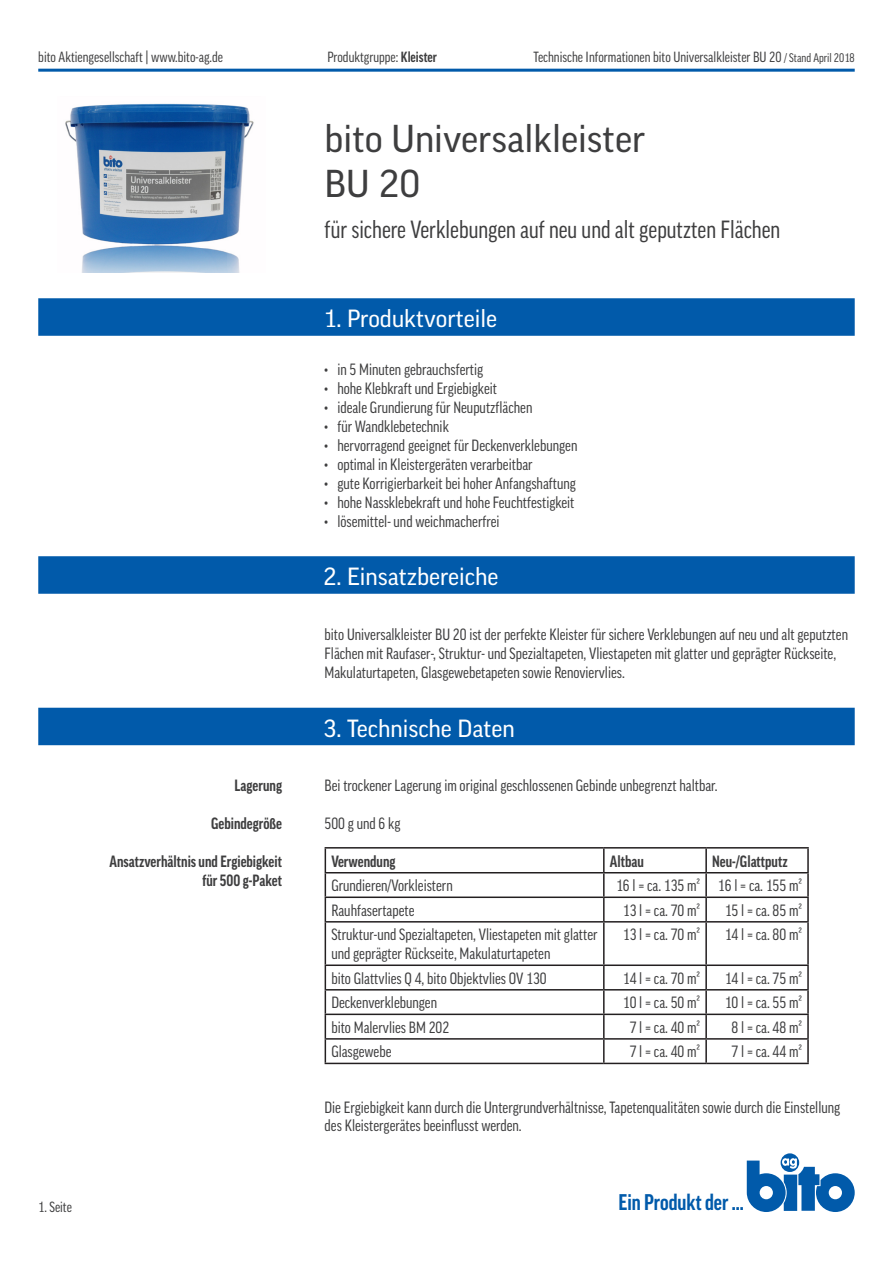
<style>
.page{position:relative;width:893px;height:1263px;background:#fff}
.page>*{position:absolute;margin:0;border:0;box-sizing:border-box;transform-origin:0 0}
.Headline{font:37.5px/45px "Good Pro";color:#3e3e3f}
.blauer_Balken{font:24px "Good Pro";color:#fff}
.Subline{font:condensed 24px "Good Pro";color:#3e3e3f}
.t1{font:700 condensed 21.9px "Good Pro";color:#015aaa}
.Inhalt{font:condensed 15.75px/18.9px "Good Pro";color:#3e3e3f}
.Auflistung{font:700 condensed 15.75px "Good Pro";color:#3e3e3f}
.Inhalt-2{font:700 condensed 15.75px "Good Pro";color:#3e3e3f}
.t2{font:condensed 14.25px "Good Pro";color:#3e3e3f}
.s1{font-weight:700}
.s2{font-size:12px}
</style>
<div class="page">
<hr style="left:38px;top:69px;width:817px;height:3px;background:#015aaa">
<svg style="left:781px;top:1153px;width:18px;height:19px"></svg>
<svg style="left:747px;top:1158px;width:108px;height:54px"></svg>
<div style="left:38px;top:556px;width:817px;height:38px;background:#015aaa"></div>
<div style="left:38px;top:708px;width:817px;height:37px;background:#015aaa"></div>
<div style="left:38px;top:298px;width:817px;height:38px;background:#015aaa"></div>
<hr style="left:325px;top:847px;width:279px;height:1px;background:#231f20">
<hr style="left:604px;top:847px;width:102px;height:1px;background:#231f20">
<hr style="left:603px;top:848px;width:2px;height:24px;background:#231f20">
<hr style="left:706px;top:847px;width:103px;height:1px;background:#231f20">
<hr style="left:705px;top:848px;width:2px;height:24px;background:#231f20">
<hr style="left:807px;top:848px;width:2px;height:24px;background:#231f20">
<hr style="left:325px;top:872px;width:279px;height:1px;background:#231f20">
<hr style="left:604px;top:872px;width:102px;height:1px;background:#231f20">
<hr style="left:603px;top:873px;width:2px;height:23px;background:#231f20">
<hr style="left:706px;top:872px;width:103px;height:1px;background:#231f20">
<hr style="left:705px;top:873px;width:2px;height:23px;background:#231f20">
<hr style="left:807px;top:873px;width:2px;height:23px;background:#231f20">
<hr style="left:325px;top:896px;width:279px;height:2px;background:#231f20">
<svg style="left:325px;top:848px;width:1px;height:73px"></svg>
<hr style="left:604px;top:896px;width:102px;height:2px;background:#231f20">
<hr style="left:603px;top:898px;width:2px;height:23px;background:#231f20">
<hr style="left:706px;top:896px;width:103px;height:2px;background:#231f20">
<hr style="left:705px;top:898px;width:2px;height:23px;background:#231f20">
<hr style="left:807px;top:898px;width:2px;height:23px;background:#231f20">
<hr style="left:325px;top:921px;width:279px;height:1px;background:#231f20">
<hr style="left:325px;top:922px;width:1px;height:42px;background:#231f20">
<hr style="left:604px;top:921px;width:102px;height:1px;background:#231f20">
<hr style="left:603px;top:922px;width:2px;height:42px;background:#231f20">
<hr style="left:706px;top:921px;width:103px;height:1px;background:#231f20">
<hr style="left:705px;top:922px;width:2px;height:42px;background:#231f20">
<hr style="left:807px;top:922px;width:2px;height:42px;background:#231f20">
<hr style="left:325px;top:964px;width:279px;height:2px;background:#231f20">
<hr style="left:604px;top:964px;width:102px;height:2px;background:#231f20">
<hr style="left:603px;top:966px;width:2px;height:23px;background:#231f20">
<hr style="left:706px;top:964px;width:103px;height:2px;background:#231f20">
<hr style="left:705px;top:966px;width:2px;height:23px;background:#231f20">
<hr style="left:807px;top:966px;width:2px;height:23px;background:#231f20">
<hr style="left:325px;top:989px;width:279px;height:1px;background:#231f20">
<hr style="left:604px;top:989px;width:102px;height:1px;background:#231f20">
<hr style="left:603px;top:990px;width:2px;height:23px;background:#231f20">
<hr style="left:706px;top:989px;width:103px;height:1px;background:#231f20">
<hr style="left:705px;top:990px;width:2px;height:23px;background:#231f20">
<hr style="left:807px;top:990px;width:2px;height:23px;background:#231f20">
<hr style="left:325px;top:1013px;width:279px;height:2px;background:#231f20">
<hr style="left:604px;top:1013px;width:102px;height:2px;background:#231f20">
<hr style="left:603px;top:1015px;width:2px;height:23px;background:#231f20">
<hr style="left:706px;top:1013px;width:103px;height:2px;background:#231f20">
<hr style="left:705px;top:1015px;width:2px;height:23px;background:#231f20">
<hr style="left:807px;top:1015px;width:2px;height:23px;background:#231f20">
<hr style="left:325px;top:1038px;width:279px;height:2px;background:#231f20">
<svg style="left:325px;top:966px;width:1px;height:97px"></svg>
<hr style="left:604px;top:1038px;width:102px;height:2px;background:#231f20">
<hr style="left:603px;top:1040px;width:2px;height:23px;background:#231f20">
<hr style="left:706px;top:1038px;width:103px;height:2px;background:#231f20">
<hr style="left:705px;top:1040px;width:2px;height:23px;background:#231f20">
<hr style="left:807px;top:1040px;width:2px;height:23px;background:#231f20">
<hr style="left:325px;top:1063px;width:279px;height:1px;background:#231f20">
<hr style="left:604px;top:1063px;width:102px;height:1px;background:#231f20">
<hr style="left:706px;top:1063px;width:103px;height:1px;background:#231f20">
<img style="left:65px;top:103px;width:189px;height:169px">
<p class="t2" style="left:38px;top:49px;width:186px">bito Aktiengesellschaft | www.bito-ag.de</p>
<p class="t2" style="left:327px;top:49px;width:111px">Produktgruppe: <span class="s1">Kleister</span></p>
<p class="t2" style="left:533px;top:49px;width:323px">Technische Informationen bito Universalkleister BU 20 <span class="s2">/ Stand April 2018</span></p>
<p class="Headline" style="left:325px;top:116px;width:322px">bito Universalkleister<br>BU 20</p>
<p class="Subline" style="left:325px;top:216px;width:457px">für sichere Verklebungen auf neu und alt geputzten Flächen</p>
<p class="blauer_Balken" style="left:323px;top:305px;width:175px">1. Produktvorteile</p>
<p class="Inhalt" style="left:325px;top:360px;width:160px">• in 5 Minuten gebrauchsfertig</p>
<p class="Inhalt" style="left:325px;top:379px;width:174px">• hohe Klebkraft und Ergiebigkeit</p>
<p class="Inhalt" style="left:325px;top:398px;width:209px">• ideale Grundierung für Neuputzflächen</p>
<p class="Inhalt" style="left:325px;top:417px;width:126px">• für Wandklebetechnik</p>
<p class="Inhalt" style="left:325px;top:436px;width:254px">• hervorragend geeignet für Deckenverklebungen</p>
<p class="Inhalt" style="left:325px;top:455px;width:209px">• optimal in Kleistergeräten verarbeitbar</p>
<p class="Inhalt" style="left:325px;top:474px;width:253px">• gute Korrigierbarkeit bei hoher Anfangshaftung</p>
<p class="Inhalt" style="left:325px;top:493px;width:251px">• hohe Nassklebekraft und hohe Feuchtfestigkeit</p>
<p class="Inhalt" style="left:325px;top:511px;width:176px">• lösemittel- und weichmacherfrei</p>
<p class="blauer_Balken" style="left:323px;top:563px;width:177px">2. Einsatzbereiche</p>
<p class="Inhalt" style="left:325px;top:625px;width:525px">bito Universalkleister BU 20 ist der perfekte Kleister für sichere Verklebungen auf neu und alt geputzten<br>Flächen mit Raufaser-, Struktur- und Spezialtapeten, Vliestapeten mit glatter und geprägter Rückseite,<br>Makulaturtapeten, Glasgewebetapeten sowie Renoviervlies.</p>
<p class="Auflistung" style="left:235px;top:777px;width:49px">Lagerung</p>
<p class="Auflistung" style="left:211px;top:814px;width:72px">Gebindegröße</p>
<p class="Auflistung" style="left:109px;top:852px;width:174px">Ansatzverhältnis und Ergiebigkeit</p>
<p class="Auflistung" style="left:202px;top:871px;width:81px">für 500 g-Paket</p>
<p class="blauer_Balken" style="left:323px;top:714px;width:193px">3. Technische Daten</p>
<p class="Inhalt" style="left:325px;top:776px;width:395px">Bei trockener Lagerung im original geschlossenen Gebinde unbegrenzt haltbar.</p>
<p class="Inhalt" style="left:325px;top:814px;width:77px">500 g und 6 kg</p>
<p class="Inhalt-2" style="left:331px;top:852px;width:66px">Verwendung</p>
<p class="Inhalt-2" style="left:610px;top:852px;width:36px">Altbau</p>
<p class="Inhalt-2" style="left:712px;top:852px;width:77px">Neu-/Glattputz</p>
<p class="Inhalt" style="left:331px;top:876px;width:123px">Grundieren/Vorkleistern</p>
<p class="Inhalt" style="left:616px;top:876px;width:86px">16 l = ca. 135 m²</p>
<p class="Inhalt" style="left:718px;top:876px;width:86px">16 l = ca. 155 m²</p>
<p class="Inhalt" style="left:331px;top:901px;width:85px">Rauhfasertapete</p>
<p class="Inhalt" style="left:623px;top:901px;width:79px">13 l = ca. 70 m²</p>
<p class="Inhalt" style="left:725px;top:901px;width:79px">15 l = ca. 85 m²</p>
<p class="Inhalt" style="left:331px;top:925px;width:268px">Struktur-und Spezialtapeten, Vliestapeten mit glatter und geprägter Rückseite, Makulaturtapeten</p>
<p class="Inhalt" style="left:623px;top:925px;width:79px">13 l = ca. 70 m²</p>
<p class="Inhalt" style="left:725px;top:925px;width:79px">14 l = ca. 80 m²</p>
<p class="Inhalt" style="left:331px;top:969px;width:217px">bito Glattvlies Q 4, bito Objektvlies OV 130</p>
<p class="Inhalt" style="left:623px;top:969px;width:79px">14 l = ca. 70 m²</p>
<p class="Inhalt" style="left:725px;top:969px;width:79px">14 l = ca. 75 m²</p>
<p class="Inhalt" style="left:331px;top:993px;width:107px">Deckenverklebungen</p>
<p class="Inhalt" style="left:623px;top:993px;width:79px">10 l = ca. 50 m²</p>
<p class="Inhalt" style="left:725px;top:993px;width:79px">10 l = ca. 55 m²</p>
<p class="Inhalt" style="left:331px;top:1018px;width:119px">bito Malervlies BM 202</p>
<p class="Inhalt" style="left:630px;top:1018px;width:72px">7 l = ca. 40 m²</p>
<p class="Inhalt" style="left:732px;top:1018px;width:72px">8 l = ca. 48 m²</p>
<p class="Inhalt" style="left:331px;top:1042px;width:62px">Glasgewebe</p>
<p class="Inhalt" style="left:630px;top:1042px;width:72px">7 l = ca. 40 m²</p>
<p class="Inhalt" style="left:732px;top:1042px;width:72px">7 l = ca. 44 m²</p>
<p class="Inhalt" style="left:325px;top:1097px;width:517px">Die Ergiebigkeit kann durch die Untergrundverhältnisse, Tapetenqualitäten sowie durch die Einstellung des Kleistergerätes beeinflusst werden.</p>
<p class="t2" style="left:38px;top:1199px;width:35px">1. Seite</p>
<h3 class="t1" style="left:618px;top:1190px;width:127px">Ein Produkt der ...</h3>
</div>
